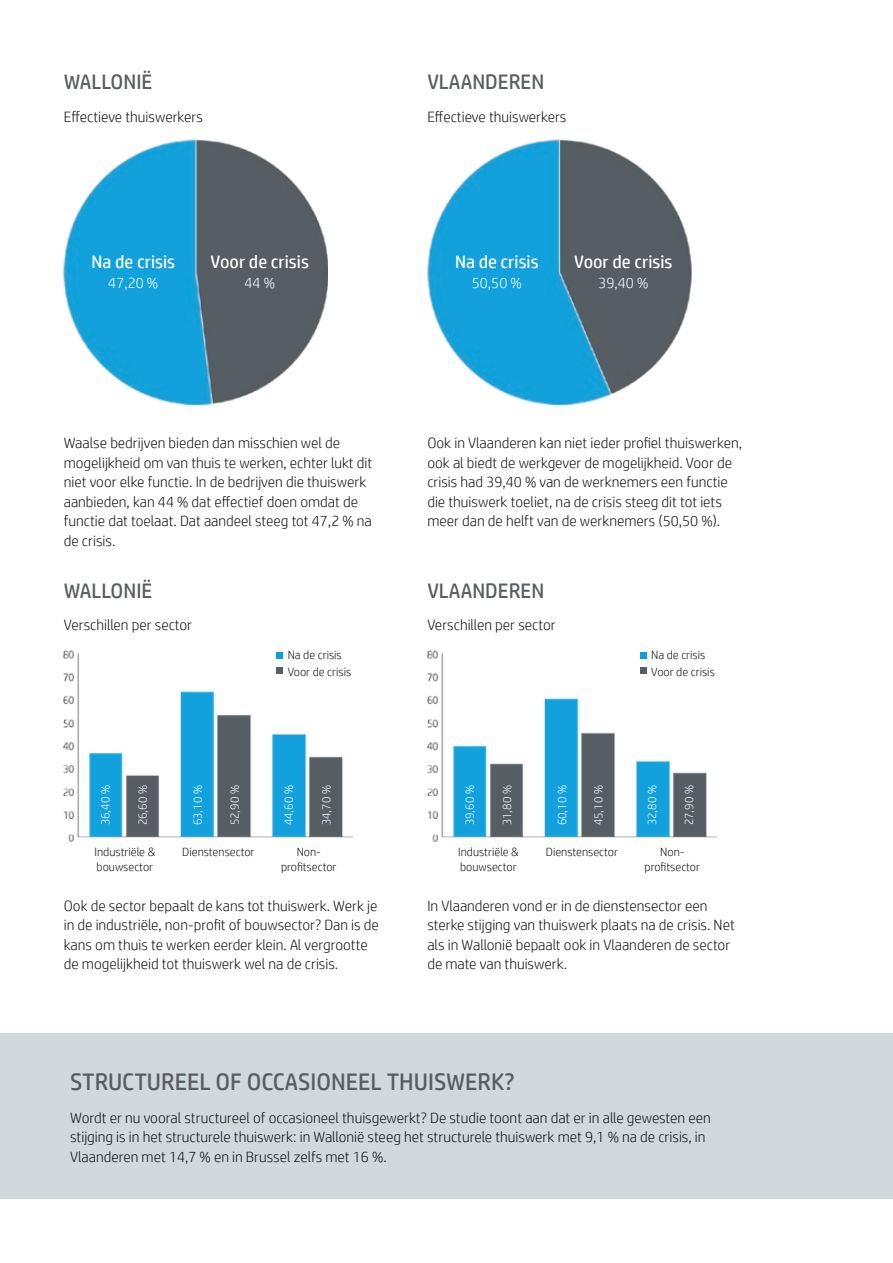
<style>
.page{position:relative;width:893px;height:1263px;background:#fff}
.page>*{position:absolute;margin:0;border:0;box-sizing:border-box;transform-origin:0 0}
.t1{font:24px "HP Simplified";color:#5a5e60}
.t2{font:21px "HP Simplified";color:#5a5e60}
.t3{font:18px "HP Simplified";color:#fff}
.t4{font:300 15px/19.5px "HP Simplified";color:#111416}
.t5{font:300 15px "HP Simplified";color:#fff}
.t6{font:300 12px/15px "HP Simplified";color:#111416}
.t7{font:300 12px "HP Simplified";color:#fff}
</style>
<div class="page">
<img style="left:64px;top:650px;width:289px;height:192px">
<img style="left:427px;top:650px;width:289px;height:192px">
<div style="left:1px;top:1033px;width:892px;height:166px;background:#d0d9dc"></div>
<img style="left:64px;top:140px;width:264px;height:264px">
<img style="left:427px;top:140px;width:264px;height:264px">
<div style="left:277px;top:667px;width:6px;height:7px;background:#5a5e60"></div>
<div style="left:277px;top:652px;width:6px;height:7px;background:#07a0dc"></div>
<div style="left:640px;top:667px;width:7px;height:7px;background:#5a5e60"></div>
<div style="left:640px;top:652px;width:7px;height:7px;background:#07a0dc"></div>
<h2 class="t2" style="left:64px;top:68px;width:90px">WALLONIË</h2>
<p class="t4" style="left:64px;top:106px;width:141px">Effectieve thuiswerkers</p>
<h2 class="t2" style="left:427px;top:68px;width:118px">VLAANDEREN</h2>
<p class="t4" style="left:427px;top:106px;width:141px">Effectieve thuiswerkers</p>
<p class="t3" style="left:91px;top:250px;width:85px">Na de crisis</p>
<p class="t3" style="left:211px;top:250px;width:100px">Voor de crisis</p>
<p class="t3" style="left:455px;top:250px;width:85px">Na de crisis</p>
<p class="t3" style="left:574px;top:250px;width:100px">Voor de crisis</p>
<p class="t5" style="left:108px;top:273px;width:51px">47,20 %</p>
<p class="t5" style="left:245px;top:273px;width:32px">44 %</p>
<p class="t5" style="left:472px;top:273px;width:51px">50,50 %</p>
<p class="t5" style="left:598px;top:273px;width:51px">39,40 %</p>
<p class="t4" style="left:64px;top:433px;width:310px">Waalse bedrijven bieden dan misschien wel de mogelijkheid om van thuis te werken, echter lukt dit niet voor elke functie. In de bedrijven die thuiswerk aanbieden, kan 44 % dat effectief doen omdat de functie dat toelaat. Dat aandeel steeg tot 47,2 % na de crisis.</p>
<p class="t4" style="left:427px;top:433px;width:316px">Ook in Vlaanderen kan niet ieder profiel thuiswerken, ook al biedt de werkgever de mogelijkheid. Voor de crisis had 39,40 % van de werknemers een functie die thuiswerk toeliet, na de crisis steeg dit tot iets meer dan de helft van de werknemers (50,50 %).</p>
<h2 class="t2" style="left:64px;top:577px;width:90px">WALLONIË</h2>
<p class="t4" style="left:64px;top:615px;width:130px">Verschillen per sector</p>
<h2 class="t2" style="left:427px;top:577px;width:118px">VLAANDEREN</h2>
<p class="t4" style="left:427px;top:615px;width:130px">Verschillen per sector</p>
<p class="t6" style="left:288px;top:646px;width:65px;line-height:16.8px">Na de crisis<br>Voor de crisis</p>
<p class="t6" style="left:651px;top:646px;width:65px;line-height:16.8px">Na de crisis<br>Voor de crisis</p>
<p class="t7" style="left:98px;top:825px;width:41px;rotate:-90deg">36,40 %</p>
<p class="t7" style="left:135px;top:825px;width:41px;rotate:-90deg">26,60 %</p>
<p class="t7" style="left:190px;top:825px;width:41px;rotate:-90deg">63,10 %</p>
<p class="t7" style="left:227px;top:825px;width:41px;rotate:-90deg">52,90 %</p>
<p class="t7" style="left:281px;top:825px;width:41px;rotate:-90deg">44,60 %</p>
<p class="t7" style="left:318px;top:825px;width:41px;rotate:-90deg">34,70 %</p>
<p class="t7" style="left:462px;top:825px;width:41px;rotate:-90deg">39,60 %</p>
<p class="t7" style="left:499px;top:825px;width:41px;rotate:-90deg">31,80 %</p>
<p class="t7" style="left:554px;top:825px;width:41px;rotate:-90deg">60,10 %</p>
<p class="t7" style="left:590px;top:825px;width:41px;rotate:-90deg">45,10 %</p>
<p class="t7" style="left:644px;top:825px;width:41px;rotate:-90deg">32,80 %</p>
<p class="t7" style="left:681px;top:825px;width:41px;rotate:-90deg">27,90 %</p>
<p class="t6" style="left:95px;top:844px;width:62px">Industriële &amp; bouwsector</p>
<p class="t6" style="left:458px;top:844px;width:62px">Industriële &amp; bouwsector</p>
<p class="t6" style="left:182px;top:844px;width:74px">Dienstensector</p>
<p class="t6" style="left:297px;top:844px;width:26px">Non-</p>
<p class="t6" style="left:546px;top:844px;width:74px">Dienstensector</p>
<p class="t6" style="left:281px;top:859px;width:57px">profitsector</p>
<p class="t6" style="left:645px;top:844px;width:57px;text-align:center">Non&shy;profitsector</p>
<p class="t4" style="left:64px;top:895px;width:317px">Ook de sector bepaalt de kans tot thuiswerk. Werk je in de industriële, non-profit of bouwsector? Dan is de kans om thuis te werken eerder klein. Al vergrootte de mogelijkheid tot thuiswerk wel na de crisis.</p>
<p class="t4" style="left:427px;top:895px;width:309px">In Vlaanderen vond er in de dienstensector een sterke stijging van thuiswerk plaats na de crisis. Net als in Wallonië bepaalt ook in Vlaanderen de sector de mate van thuiswerk.</p>
<h1 class="t1" style="left:70px;top:1066px;width:446px">STRUCTUREEL OF OCCASIONEEL THUISWERK?</h1>
<p class="t4" style="left:70px;top:1107px;width:642px">Wordt er nu vooral structureel of occasioneel thuisgewerkt? De studie toont aan dat er in alle gewesten een stijging is in het structurele thuiswerk: in Wallonië steeg het structurele thuiswerk met 9,1 % na de crisis, in<br>Vlaanderen met 14,7 % en in Brussel zelfs met 16 %.</p>
</div>
